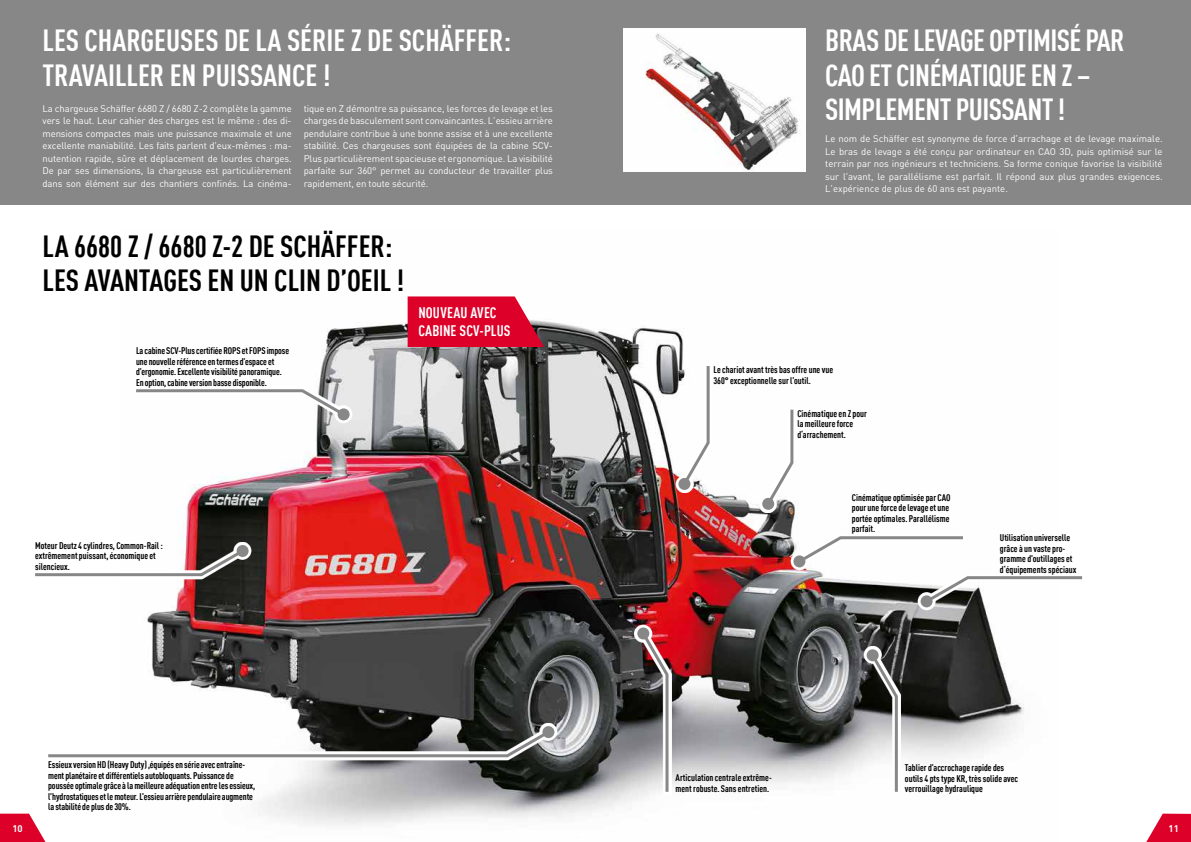
<style>
.page{position:relative;width:1191px;height:842px;background:#fff}
.page>*{position:absolute;margin:0;border:0;box-sizing:border-box;transform-origin:0 0}
.t1{font:700 condensed 30px/34.5px "DIN Offc Pro";letter-spacing:-.02em;color:#fff}
.t2{font:700 condensed 30px/34.5px "DIN Offc Pro";color:#fff}
.t3{font:700 condensed 30px/34.5px "DIN Offc Pro";color:#000}
.t4{font:700 condensed 15px/18px "DIN Offc Pro";letter-spacing:.005em;color:#fff}
.t5{font:9.5px/12.5px "DIN Offc Pro";letter-spacing:-.01em;color:#fff;text-align:justify}
.t6{font:700 condensed 9.5px/10.5px "DIN Offc Pro";letter-spacing:-.005em;color:#000}
.t7{font:700 9.5px "DIN Offc Pro";color:#fff}
</style>
<div class="page">
<svg style="left:0;top:814px;width:45px;height:28px"></svg>
<img style="left:147px;top:321px;width:877px;height:504px">
<div style="left:0;top:0;width:1191px;height:204px;background:#868786"></div>
<svg style="left:147px;top:723px;width:410px;height:37px"></svg>
<svg style="left:48px;top:728px;width:504px;height:31px"></svg>
<div style="left:542px;top:726px;width:12px;height:12px;background:#868786;border-radius:50%"></div>
<svg style="left:147px;top:542px;width:105px;height:37px"></svg>
<svg style="left:35px;top:547px;width:212px;height:31px"></svg>
<div style="left:237px;top:545px;width:12px;height:12px;background:#868786;border-radius:50%"></div>
<svg style="left:147px;top:386px;width:205px;height:37px"></svg>
<svg style="left:136px;top:388px;width:212px;height:30px"></svg>
<div style="left:337px;top:408px;width:12px;height:12px;background:#868786;border-radius:50%"></div>
<svg style="left:1146px;top:814px;width:45px;height:28px"></svg>
<svg style="left:917px;top:573px;width:107px;height:37px"></svg>
<svg style="left:922px;top:575px;width:161px;height:30px"></svg>
<div style="left:920px;top:595px;width:12px;height:12px;background:#868786;border-radius:50%"></div>
<svg style="left:634px;top:624px;width:37px;height:171px"></svg>
<svg style="left:639px;top:629px;width:31px;height:166px;background:#907d7f"></svg>
<div style="left:637px;top:627px;width:12px;height:12px;background:#868786;border-radius:50%"></div>
<svg style="left:675px;top:363px;width:37px;height:130px"></svg>
<svg style="left:680px;top:363px;width:31px;height:125px"></svg>
<div style="left:678px;top:478px;width:12px;height:12px;background:#868786;border-radius:50%"></div>
<svg style="left:759px;top:407px;width:37px;height:106px"></svg>
<svg style="left:764px;top:407px;width:31px;height:101px"></svg>
<div style="left:762px;top:498px;width:12px;height:12px;background:#868786;border-radius:50%"></div>
<svg style="left:863px;top:646px;width:38px;height:149px"></svg>
<svg style="left:868px;top:651px;width:31px;height:144px"></svg>
<div style="left:866px;top:649px;width:12px;height:12px;background:#868786;border-radius:50%"></div>
<div style="left:790px;top:533px;width:176px;height:37px;background:#fff"></div>
<svg style="left:795px;top:536px;width:168px;height:29px"></svg>
<div style="left:793px;top:555px;width:12px;height:12px;background:#868786;border-radius:50%"></div>
<img style="left:624px;top:28px;width:181px;height:143px">
<svg style="left:407px;top:296px;width:137px;height:51px;background:#dc193d"></svg>
<h1 class="t2" style="left:43px;top:21px;width:470px">LES CHARGEUSES DE LA SÉRIE Z DE SCHÄFFER:<br>TRAVAILLER EN PUISSANCE !</h1>
<p class="t5" style="left:43px;top:101px;width:251px">La chargeuse Schäffer 6680 Z / 6680 Z-2 complète la gamme vers le haut. Leur cahier des charges est le même : des di&shy;mensions compactes mais une puissance maximale et une excellente maniabilité. Les faits parlent d’eux-mêmes : ma&shy;nutention rapide, sûre et déplacement de lourdes charges.<br>De par ses dimensions, la chargeuse est particulièrement dans son élément sur des chantiers confinés. La cinéma-</p>
<p class="t5" style="left:304px;top:101px;width:251px">tique en Z démontre sa puissance, les forces de levage et les charges de basculement sont convaincantes. L’essieu arrière pendulaire contribue à une bonne assise et à une excellente stabilité. Ces chargeuses sont équipées de la cabine SCV-Plus particulièrement spacieuse et ergonomique. La visibilité parfaite sur 360° permet au conducteur de travailler plus rapidement, en toute sécurité.</p>
<h1 class="t3" style="left:43px;top:226px;width:363px">LA 6680 Z / 6680 Z-2 DE SCHÄFFER:<br>LES AVANTAGES EN UN CLIN D’OEIL !</h1>
<p class="t6" style="left:136px;top:345px;width:155px">La cabine SCV-Plus certifiée ROPS et FOPS impose une nouvelle référence en termes d’espace et d’ergonomie. Excellente visibilité panoramique.<br>En option, cabine version basse disponible.</p>
<h2 class="t4" style="left:418px;top:303px;width:94px">NOUVEAU AVEC<br>CABINE SCV-PLUS</h2>
<p class="t6" style="left:35px;top:539px;width:129px">Moteur Deutz 4 cylindres, Common-Rail : extrêmement puissant, économique et silencieux.</p>
<p class="t6" style="left:48px;top:759px;width:208px">Essieux version HD (Heavy Duty) ,équipés en série avec entraîne&shy;ment planétaire et différentiels autobloquants. Puissance de poussée optimale grâce à la meilleure adéquation entre les essieux, l’hydrostatiques et le moteur. L’essieu arrière pendulaire augmente la stabilité de plus de 30%.</p>
<h1 class="t1" style="left:825px;top:21px;width:301px">BRAS DE LEVAGE OPTIMISÉ PAR<br>CAO ET CINÉMATIQUE EN Z –<br>SIMPLEMENT PUISSANT !</h1>
<p class="t5" style="left:825px;top:132px;width:339px">Le nom de Schäffer est synonyme de force d’arrachage et de levage maximale.<br>Le bras de levage a été conçu par ordinateur en CAO 3D, puis optimisé sur le terrain par nos ingénieurs et techniciens. Sa forme conique favorise la visibilité sur l’avant, le parallélisme est parfait. Il répond aux plus grandes exigences.<br>L’expérience de plus de 60 ans est payante.</p>
<p class="t6" style="left:713px;top:364px;width:121px">Le chariot avant très bas offre une vue<br>360° exceptionnelle sur l’outil.</p>
<p class="t6" style="left:797px;top:408px;width:71px">Cinématique en Z pour la meilleure force d‘arrachement.</p>
<p class="t6" style="left:852px;top:491px;width:100px">Cinématique optimisée par CAO pour une force de levage et une portée optimales. Parallélisme parfait.</p>
<p class="t6" style="left:999px;top:532px;width:78px">Utilisation universelle grâce à un vaste pro&shy;gramme d’outillages et d‘équipements spéciaux</p>
<p class="t6" style="left:675px;top:772px;width:98px">Articulation centrale extrême&shy;ment robuste. Sans entretien.</p>
<p class="t6" style="left:905px;top:762px;width:115px">Tablier d’accrochage rapide des outils 4 pts type KR, très solide avec verrouillage hydraulique</p>
<p class="t7" style="left:12px;top:821px;width:12px">10</p>
<p class="t7" style="left:1168px;top:821px;width:12px">11</p>
</div>
